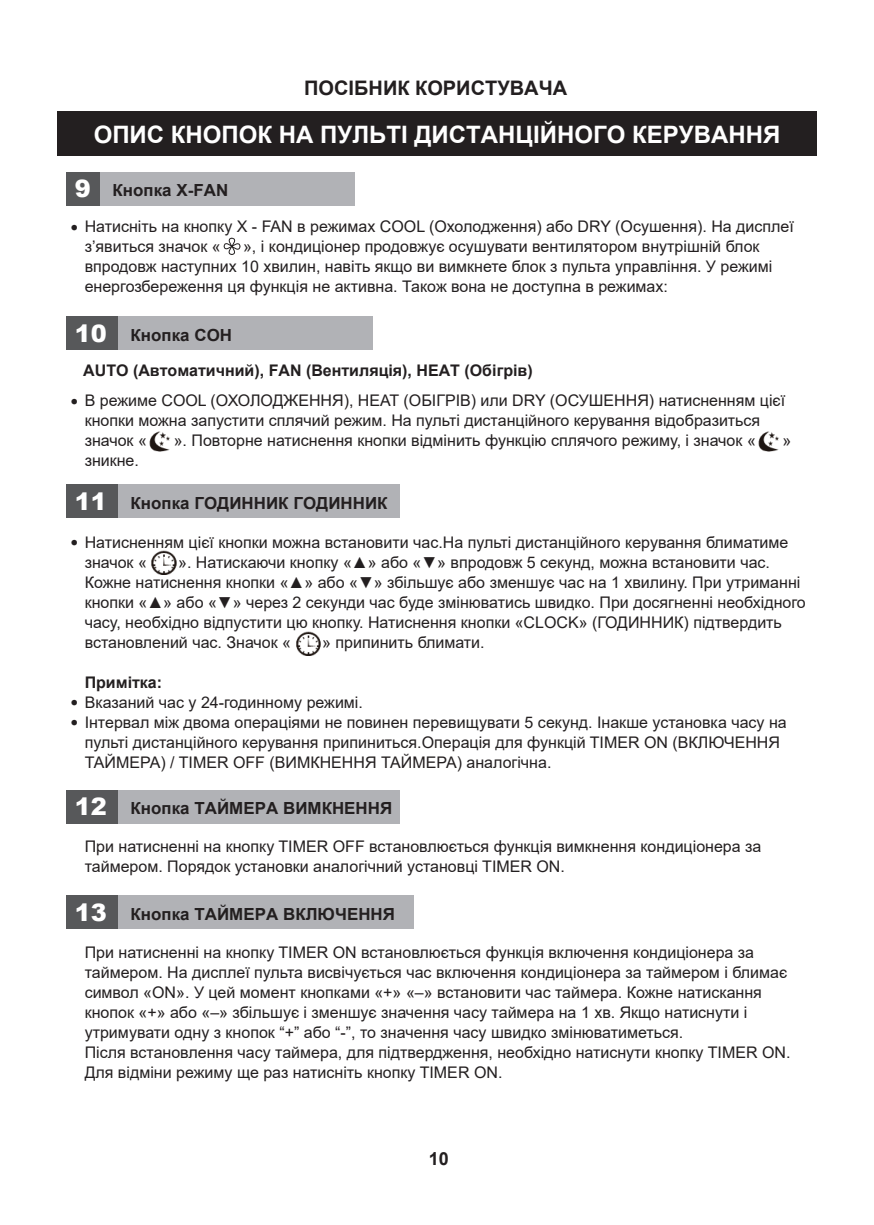
<style>
.page{position:relative;width:874px;height:1225px;background:#fff}
.page>*{position:absolute;margin:0;border:0;box-sizing:border-box;transform-origin:0 0}
.t1{font:700 24px "Arial";color:#fff}
.t2{font:700 20px "Arial";color:#231f20}
.t3{font:700 18px "Arial";color:#231f20}
.t4{font:700 16.6px "Arial";color:#231f20}
.t5{font:16px/20px "Arial";color:#231f20}
.t6{font:700 16px "Arial";color:#231f20}
.s1{font-weight:900;font-size:24px;color:#fff}
</style>
<div class="page">
<svg style="left:223px;top:237px;width:18px;height:18px"></svg>
<img style="left:149px;top:431px;width:21px;height:21px">
<img style="left:758px;top:431px;width:21px;height:21px">
<img style="left:151px;top:550px;width:26px;height:25px">
<img style="left:296px;top:631px;width:25px;height:24px">
<div style="left:66px;top:172px;width:34px;height:33px;background:#57585a"></div>
<div style="left:100px;top:172px;width:254px;height:33px;background:#b1b2b6"></div>
<div style="left:66px;top:316px;width:52px;height:34px;background:#57585a"></div>
<div style="left:118px;top:316px;width:254px;height:34px;background:#b1b2b6"></div>
<div style="left:66px;top:789px;width:52px;height:34px;background:#57585a"></div>
<div style="left:118px;top:789px;width:281px;height:34px;background:#b1b2b6"></div>
<div style="left:66px;top:895px;width:52px;height:34px;background:#57585a"></div>
<div style="left:118px;top:895px;width:296px;height:34px;background:#b1b2b6"></div>
<div style="left:66px;top:484px;width:52px;height:34px;background:#57585a"></div>
<div style="left:118px;top:484px;width:281px;height:34px;background:#b1b2b6"></div>
<div style="left:57px;top:111px;width:760px;height:44px;background:#231f20"></div>
<p class="t2" style="left:304px;top:74px;width:264px">ПОСІБНИК КОРИСТУВАЧА</p>
<h1 class="t1" style="left:94px;top:118px;width:688px">ОПИС КНОПОК НА ПУЛЬТІ ДИСТАНЦІЙНОГО КЕРУВАННЯ</h1>
<p class="t4" style="left:75px;top:179px;width:155px"><span class="s1">9</span> Кнопка X-FAN</p>
<p class="t5" style="left:85px;top:216px;width:710px;text-indent:-14px">• Натисніть на кнопку X - FAN в режимах COOL (Охолодження) або DRY (Осушення). На дисплеї з’явиться значок «</p>
<p class="t5" style="left:85px;top:236px;width:689px;text-indent:158px">», і кондиціонер продовжує осушувати вентилятором внутрішній блок впродовж наступних 10 хвилин, навіть якщо ви вимкнете блок з пульта управління. У режимі енергозбереження ця функція не активна. Також вона не доступна в режимах:</p>
<p class="t4" style="left:75px;top:323px;width:159px"><span class="s1">10</span> Кнопка СОН</p>
<p class="t6" style="left:83px;top:359px;width:451px">AUTO (Автоматичний), FAN (Вентиляція), HEAT (Обігрів)</p>
<p class="t5" style="left:85px;top:391px;width:702px;text-indent:-14px">• В режиме COOL (ОХОЛОДЖЕННЯ), HEAT (ОБІГРІВ) или DRY (ОСУШЕННЯ) натисненням цієї кнопки можна запустити сплячий режим. На пульті дистанційного керування відобразиться значок «</p>
<p class="t5" style="left:174px;top:431px;width:583px">». Повторне натиснення кнопки відмінить функцію сплячого режиму, і значок «</p>
<p class="t5" style="left:782px;top:431px;width:10px">»</p>
<p class="t5" style="left:85px;top:451px;width:56px">зникне.</p>
<p class="t4" style="left:75px;top:491px;width:314px"><span class="s1">11</span> Кнопка ГОДИННИК ГОДИННИК</p>
<p class="t5" style="left:85px;top:532px;width:705px;text-indent:-14px">• Натисненням цієї кнопки можна встановити час.На пульті дистанційного керування блиматиме значок «</p>
<p class="t5" style="left:85px;top:552px;width:722px;text-indent:93px">». Натискаючи кнопку «▲» або «▼» впродовж 5 секунд, можна встановити час.<br>Кожне натиснення кнопки «▲» або «▼» збільшує або зменшує час на 1 хвилину. При утриманні кнопки «▲» або «▼» через 2 секунди час буде змінюватись швидко. При досягненні необхідного часу, необхідно відпустити цю кнопку. Натиснення кнопки «CLOCK» (ГОДИННИК) підтвердить встановлений час. Значок «</p>
<p class="t5" style="left:322px;top:632px;width:164px">» припинить блимати.</p>
<p class="t6" style="left:85px;top:671px;width:79px">Примітка:</p>
<p class="t5" style="left:71px;top:692px;width:294px">• Вказаний час у 24-годинному режимі.</p>
<p class="t5" style="left:85px;top:712px;width:703px;text-indent:-14px">• Інтервал між двома операціями не повинен перевищувати 5 секунд. Інакше установка часу на пульті дистанційного керування припиниться.Операція для функцій TIMER ON (ВКЛЮЧЕННЯ<br>ТАЙМЕРА) / TIMER OFF (ВИМКНЕННЯ ТАЙМЕРА) аналогічна.</p>
<p class="t4" style="left:75px;top:796px;width:319px"><span class="s1">12</span> Кнопка ТАЙМЕРА ВИМКНЕННЯ</p>
<p class="t5" style="left:85px;top:836px;width:678px">При натисненні на кнопку TIMER OFF встановлюється функція вимкнення кондиціонера за таймером. Порядок установки аналогічний установці TIMER ON.</p>
<p class="t4" style="left:75px;top:902px;width:322px"><span class="s1">13</span> Кнопка ТАЙМЕРА ВКЛЮЧЕННЯ</p>
<p class="t5" style="left:85px;top:942px;width:707px">При натисненні на кнопку TIMER ON встановлюється функція включення кондиціонера за таймером. На дисплеї пульта висвічується час включення кондиціонера за таймером і блимає символ «ON». У цей момент кнопками «+» «–» встановити час таймера. Кожне натискання кнопок «+» або «–» збільшує і зменшує значення часу таймера на 1 хв. Якщо натиснути і утримувати одну з кнопок “+” або “-”, то значення часу швидко змінюватиметься.<br>Після встановлення часу таймера, для підтвердження, необхідно натиснути кнопку TIMER ON.<br>Для відміни режиму ще раз натисніть кнопку TIMER ON.</p>
<p class="t3" style="left:429px;top:1145px;width:22px">10</p>
</div>
